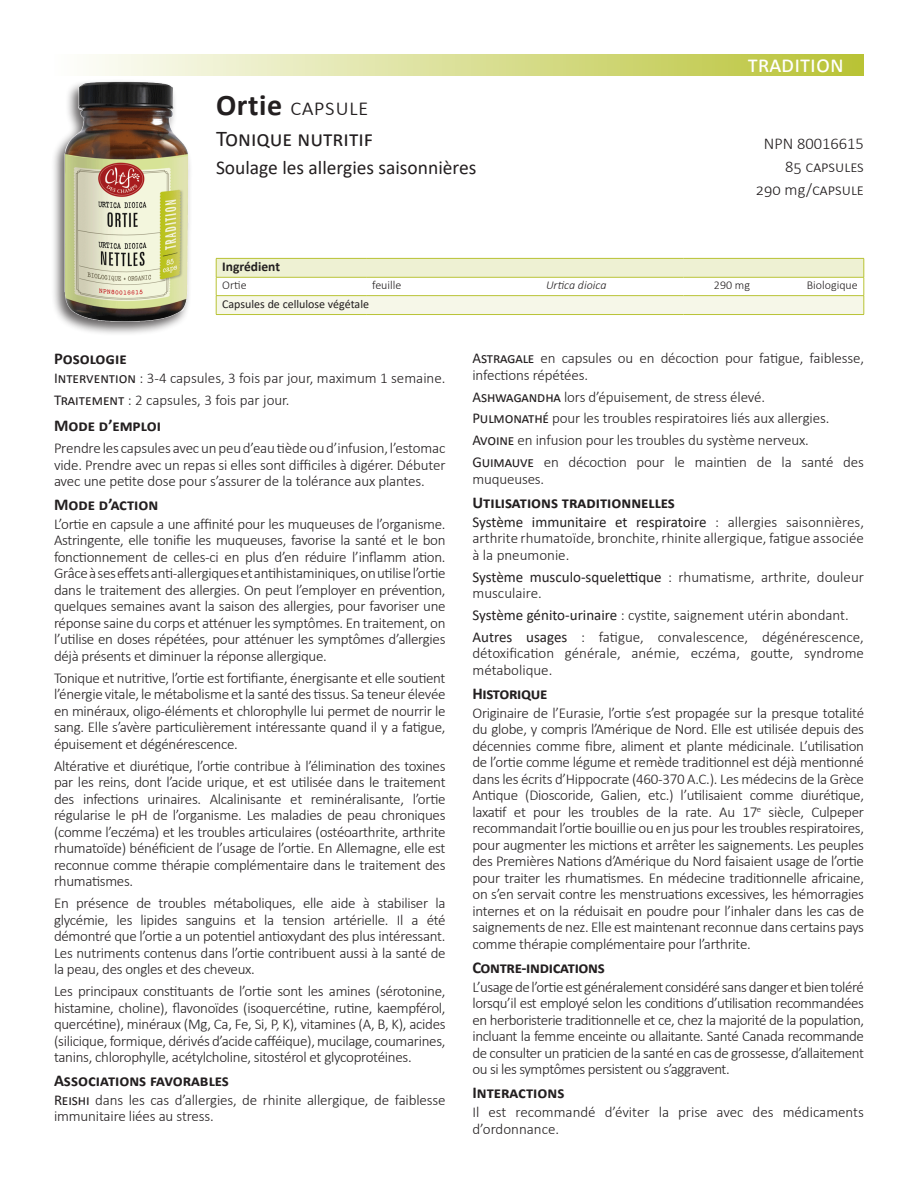
<style>
.page{position:relative;width:918px;height:1188px;background:#fff}
.page>*{position:absolute;margin:0;border:0;box-sizing:border-box;transform-origin:0 0}
.t1{font:300 24px "Calibri";letter-spacing:.02em;color:#231f20}
.t2{font:24px "Calibri";color:#fff}
.t3{font:22.5px "Calibri";color:#231f20}
.t4{font:19.5px "Calibri";color:#231f20}
.t5{font:700 16.5px "Calibri";color:#231f20}
.t6{font:300 16.5px/23.2px "Calibri";color:#231f20;text-align:right}
.t7{font:700 16.5px "Calibri";letter-spacing:-.02em;color:#231f20}
.t8{font:300 15px/16.5px "Calibri";letter-spacing:-.02em;color:#231f20;text-align:justify}
.t9{font:300 15px/16.5px "Calibri";color:#231f20}
.t10{font:700 13.5px "Calibri";color:#231f20}
.t11{font:300 12px "Calibri";color:#231f20}
.t12{font:12px "Calibri";color:#231f20}
.t13{font:italic 300 12px "Calibri";color:#231f20}
.s1{font-weight:700;font-size:30px}
.s2{font-weight:400}
</style>
<div class="page">
<div style="left:54px;top:54px;width:810px;height:22px;background:linear-gradient(to right,#fefefd,#b9c335)"></div>
<div style="left:51px;top:78px;width:142px;height:258px;background:#231f20;opacity:.7"></div>
<img style="left:56px;top:78px;width:135px;height:249px">
<div style="left:216px;top:258px;width:648px;height:19px;background:#eef1d3"></div>
<div style="left:216px;top:296px;width:648px;height:19px;background:#f6f7e8"></div>
<hr style="left:216px;top:258px;width:150px;height:1px;background:#b9c335">
<hr style="left:366px;top:258px;width:174px;height:1px;background:#b9c335">
<hr style="left:540px;top:258px;width:144px;height:1px;background:#b9c335">
<hr style="left:684px;top:258px;width:72px;height:1px;background:#b9c335">
<hr style="left:756px;top:258px;width:108px;height:1px;background:#b9c335">
<hr style="left:216px;top:277px;width:150px;height:1px;background:#b9c335">
<hr style="left:366px;top:277px;width:174px;height:1px;background:#b9c335">
<hr style="left:540px;top:277px;width:144px;height:1px;background:#b9c335">
<hr style="left:684px;top:277px;width:72px;height:1px;background:#b9c335">
<hr style="left:756px;top:277px;width:108px;height:1px;background:#b9c335">
<hr style="left:216px;top:314px;width:150px;height:1px;background:#b9c335">
<hr style="left:366px;top:314px;width:174px;height:1px;background:#b9c335">
<hr style="left:540px;top:314px;width:144px;height:1px;background:#b9c335">
<hr style="left:684px;top:314px;width:72px;height:1px;background:#b9c335">
<hr style="left:756px;top:314px;width:108px;height:1px;background:#b9c335">
<svg style="left:216px;top:259px;width:1px;height:55px"></svg>
<svg style="left:864px;top:259px;width:1px;height:55px"></svg>
<hr style="left:216px;top:295px;width:150px;height:1px;background:#b9c335">
<hr style="left:366px;top:295px;width:174px;height:1px;background:#b9c335">
<hr style="left:540px;top:295px;width:144px;height:1px;background:#b9c335">
<hr style="left:684px;top:295px;width:72px;height:1px;background:#b9c335">
<hr style="left:756px;top:295px;width:108px;height:1px;background:#b9c335">
<h1 class="t1" style="left:216px;top:92px;width:154px"><span class="s1">Ortie</span> capsule</h1>
<h2 class="t3" style="left:216px;top:123px;width:159px">Tonique nutritif</h2>
<h3 class="t4" style="left:216px;top:154px;width:262px">Soulage les allergies saisonnières</h3>
<h1 class="t2" style="left:748px;top:47px;width:97px">tradition</h1>
<p class="t6" style="left:756px;top:132px;width:110px">NPN 80016615<br>85 capsules<br>290 mg/capsule</p>
<p class="t10" style="left:222px;top:257px;width:59px">Ingrédient</p>
<p class="t11" style="left:222px;top:277px;width:26px">Ortie</p>
<p class="t11" style="left:372px;top:277px;width:31px">feuille</p>
<p class="t13" style="left:546px;top:277px;width:62px">Urtica dioica</p>
<p class="t11" style="left:714px;top:277px;width:38px">290 mg</p>
<p class="t11" style="left:807px;top:277px;width:52px">Biologique</p>
<p class="t12" style="left:222px;top:295px;width:148px">Capsules de cellulose végétale</p>
<p class="t5" style="left:54px;top:347px;width:74px">Posologie</p>
<p class="t9" style="left:54px;top:367px;width:393px;line-height:21.9px"><span class="s2">Intervention</span> : 3-4 capsules, 3 fois par jour, maximum 1 semaine.<br><span class="s2">Traitement</span> : 2 capsules, 3 fois par jour.</p>
<p class="t5" style="left:54px;top:414px;width:109px">Mode d’emploi</p>
<p class="t8" style="left:54px;top:440px;width:393px">Prendre les capsules avec un peu d’eau tiède ou d’infusion, l’estomac vide. Prendre avec un repas si elles sont difficiles à digérer. Débuter avec une petite dose pour s’assurer de la tolérance aux plantes.</p>
<p class="t5" style="left:54px;top:493px;width:106px">Mode d’action</p>
<p class="t8" style="left:54px;top:516px;width:393px">L’ortie en capsule a une affinité pour les muqueuses de l’organisme.<br>Astringente, elle tonifie les muqueuses, favorise la santé et le bon fonctionnement de celles-ci en plus d’en réduire l’inflamm ation.<br>Grâce à ses effets anti-allergiques et antihistaminiques, on utilise l’ortie dans le traitement des allergies. On peut l’employer en prévention, quelques semaines avant la saison des allergies, pour favoriser une réponse saine du corps et atténuer les symptômes. En traitement, on l’utilise en doses répétées, pour atténuer les symptômes d’allergies déjà présents et diminuer la réponse allergique.</p>
<p class="t8" style="left:54px;top:670px;width:393px">Tonique et nutritive, l’ortie est fortifiante, énergisante et elle soutient l’énergie vitale, le métabolisme et la santé des tissus. Sa teneur élevée en minéraux, oligo-éléments et chlorophylle lui permet de nourrir le sang. Elle s’avère particulièrement intéressante quand il y a fatigue, épuisement et dégénérescence.</p>
<p class="t8" style="left:54px;top:757px;width:393px">Altérative et diurétique, l’ortie contribue à l’élimination des toxines par les reins, dont l’acide urique, et est utilisée dans le traitement des infections urinaires. Alcalinisante et reminéralisante, l’ortie régularise le pH de l’organisme. Les maladies de peau chroniques (comme l’eczéma) et les troubles articulaires (ostéoarthrite, arthrite rhumatoïde) bénéficient de l’usage de l’ortie. En Allemagne, elle est reconnue comme thérapie complémentaire dans le traitement des rhumatismes.</p>
<p class="t8" style="left:54px;top:895px;width:393px">En présence de troubles métaboliques, elle aide à stabiliser la glycémie, les lipides sanguins et la tension artérielle. Il a été démontré que l’ortie a un potentiel antioxydant des plus intéressant.<br>Les nutriments contenus dans l’ortie contribuent aussi à la santé de la peau, des ongles et des cheveux.</p>
<p class="t8" style="left:54px;top:983px;width:393px">Les principaux constituants de l’ortie sont les amines (sérotonine, histamine, choline), flavonoïdes (isoquercétine, rutine, kaempférol, quercétine), minéraux (Mg, Ca, Fe, Si, P, K), vitamines (A, B, K), acides (silicique, formique, dérivés d’acide cafféique), mucilage, coumarines, tanins, chlorophylle, acétylcholine, sitostérol et glycoprotéines.</p>
<p class="t5" style="left:54px;top:1069px;width:177px">Associations favorables</p>
<p class="t8" style="left:54px;top:1092px;width:393px"><span class="s2">Reishi</span> dans les cas d’allergies, de rhinite allergique, de faiblesse immunitaire liées au stress.</p>
<p class="t8" style="left:472px;top:350px;width:393px"><span class="s2">Astragale</span> en capsules ou en décoction pour fatigue, faiblesse, infections répétées.</p>
<p class="t8" style="left:472px;top:385px;width:393px;line-height:21.9px;text-align:left"><span class="s2">Ashwagandha</span> lors d’épuisement, de stress élevé.<br><span class="s2">Pulmonathé</span> pour les troubles respiratoires liés aux allergies.<br><span class="s2">Avoine</span> en infusion pour les troubles du système nerveux.<br><span class="s2">Guimauve</span> en décoction pour le maintien de la santé des</p>
<p class="t8" style="left:472px;top:470px;width:73px">muqueuses.</p>
<p class="t5" style="left:472px;top:491px;width:204px">Utilisations traditionnelles</p>
<p class="t8" style="left:472px;top:513px;width:393px"><span class="s2">Système immunitaire et respiratoire</span> : allergies saisonnières, arthrite rhumatoïde, bronchite, rhinite allergique, fatigue associée à la pneumonie.</p>
<p class="t9" style="left:472px;top:568px;width:393px"><span class="s2">Système musculo-squelettique</span> : rhumatisme, arthrite, douleur musculaire.</p>
<p class="t9" style="left:472px;top:604px;width:393px;line-height:21.9px"><span class="s2">Système génito-urinaire</span> : cystite, saignement utérin abondant.<br><span class="s2">Autres usages</span> : fatigue, convalescence, dégénérescence,</p>
<p class="t9" style="left:472px;top:645px;width:393px">détoxification générale, anémie, eczéma, goutte, syndrome métabolique.</p>
<p class="t7" style="left:472px;top:682px;width:77px">Historique</p>
<p class="t8" style="left:472px;top:704px;width:393px">Originaire de l’Eurasie, l’ortie s’est propagée sur la presque totalité du globe, y compris l’Amérique de Nord. Elle est utilisée depuis des décennies comme fibre, aliment et plante médicinale. L’utilisation de l’ortie comme légume et remède traditionnel est déjà mentionné dans les écrits d’Hippocrate (460-370 A.C.). Les médecins de la Grèce Antique (Dioscoride, Galien, etc.) l’utilisaient comme diurétique, laxatif et pour les troubles de la rate. Au 17<sup>e</sup> siècle, Culpeper recommandait l’ortie bouillie ou en jus pour les troubles respiratoires, pour augmenter les mictions et arrêter les saignements. Les peuples des Premières Nations d’Amérique du Nord faisaient usage de l’ortie pour traiter les rhumatismes. En médecine traditionnelle africaine, on s’en servait contre les menstruations excessives, les hémorragies internes et on la réduisait en poudre pour l’inhaler dans les cas de saignements de nez. Elle est maintenant reconnue dans certains pays comme thérapie complémentaire pour l’arthrite.</p>
<p class="t7" style="left:472px;top:956px;width:134px">Contre-indications</p>
<p class="t8" style="left:472px;top:978px;width:393px">L’usage de l’ortie est généralement considéré sans danger et bien toléré lorsqu’il est employé selon les conditions d’utilisation recommandées en herboristerie traditionnelle et ce, chez la majorité de la population, incluant la femme enceinte ou allaitante. Santé Canada recommande de consulter un praticien de la santé en cas de grossesse, d’allaitement ou si les symptômes persistent ou s’aggravent.</p>
<p class="t5" style="left:472px;top:1081px;width:93px">Interactions</p>
<p class="t9" style="left:472px;top:1104px;width:393px">Il est recommandé d’éviter la prise avec des médicaments d’ordonnance.</p>
</div>
